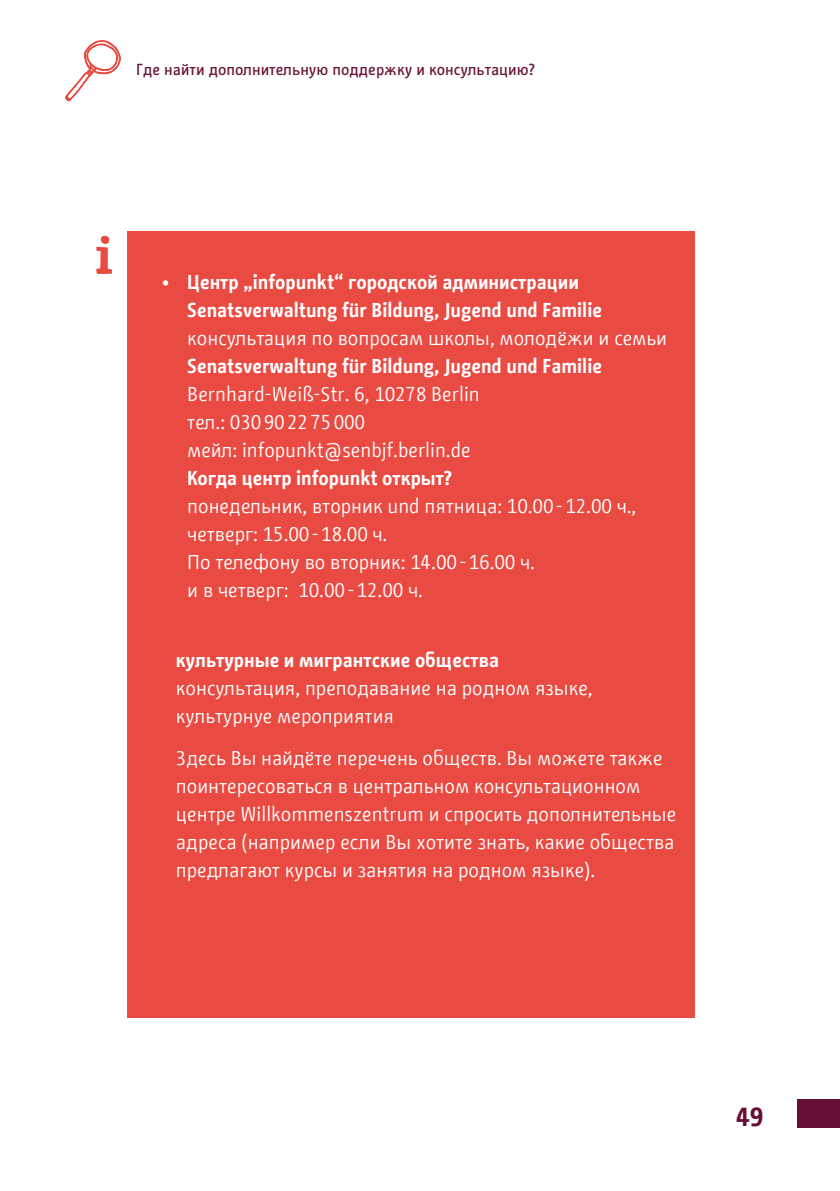
<style>
.page{position:relative;width:840px;height:1191px;background:#fff}
.page>*{position:absolute;margin:0;border:0;box-sizing:border-box;transform-origin:0 0}
.t1{font:700 26px "BMF Change";color:#670e36}
.t2{font:20px/28px "BMF Change";color:#fff}
.t3{font:700 20px/28px "BMF Change";color:#fff}
.t4{font:500 16px "BMF Change";color:#6a1539}
.s1{font-weight:400}
</style>
<div class="page">
<div style="left:128px;top:231px;width:566px;height:787px;background:#e94a41"></div>
<svg style="left:96px;top:236px;width:16px;height:38px"></svg>
<div style="left:797px;top:1099px;width:42px;height:28px;background:#670e36"></div>
<svg style="left:65px;top:40px;width:56px;height:62px"></svg>
<p class="t4" style="left:136px;top:59px;width:400px">Где найти дополнительную поддержку и консультацию?</p>
<p class="t3" style="left:187px;top:268px;width:416px;text-indent:-26px"><span class="s1">•</span> Центр „infopunkt“ городской администрации<br>Senatsverwaltung für Bildung, Jugend und Familie</p>
<p class="t2" style="left:187px;top:324px;width:481px">консультация по вопросам школы, молодёжи и семьи</p>
<p class="t3" style="left:187px;top:352px;width:416px">Senatsverwaltung für Bildung, Jugend und Familie</p>
<p class="t2" style="left:187px;top:380px;width:294px">Bernhard-Weiß-Str. 6, 10278 Berlin тел.: 030902275000<br>мейл: infopunkt@senbjf.berlin.de</p>
<p class="t3" style="left:187px;top:464px;width:266px">Когда центр infopunkt открыт?</p>
<p class="t2" style="left:187px;top:492px;width:450px">понедельник, вторник und пятница: 10.00-12.00 ч., четверг: 15.00-18.00 ч.<br>По телефону во вторник: 14.00-16.00 ч.<br>и в четверг: 10.00-12.00 ч.</p>
<p class="t3" style="left:176px;top:646px;width:324px">культурные и мигрантские общества</p>
<p class="t2" style="left:176px;top:674px;width:418px">консультация, преподавание на родном языке, культурнуе мероприятия</p>
<p class="t2" style="left:176px;top:744px;width:501px">Здесь Вы найдёте перечень обществ. Вы можете также поинтересоваться в центральном консультационном центре Willkommenszentrum и спросить дополнительные адреса (например если Вы хотите знать, какие общества предлагают курсы и занятия на родном языке).</p>
<h1 class="t1" style="left:735px;top:1098px;width:29px">49</h1>
</div>
